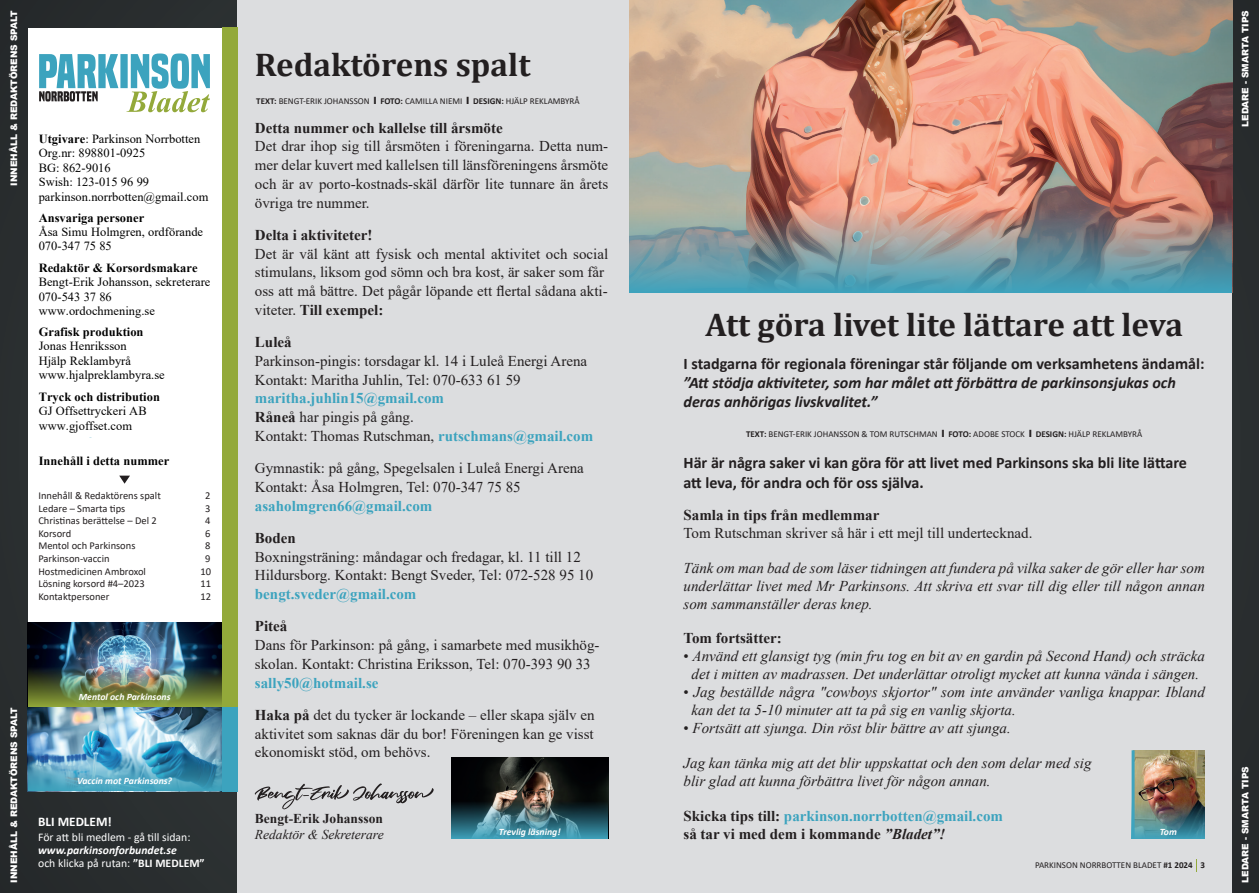
<style>
.page{position:relative;width:1259px;height:893px;background:#292d2f}
.page>*{position:absolute;margin:0;border:0;box-sizing:border-box;transform-origin:0 0}
.t1{font:700 33px "Cambria";color:#231f20}
.t2{font:700 16.05px/19.4px "Calibri";color:#231f20}
.t3{font:italic 700 16.05px/19.4px "Calibri";color:#231f20}
.t4{font:15px/18.8px "Times New Roman";color:#231f20}
.t5{font:italic 15px/18px "Times New Roman";color:#231f20}
.t6{font:700 15px/18px "Times New Roman";color:#231f20}
.t7{font:700 15px/18.8px "Times New Roman";color:#3ca3be}
.t8{font:italic 13.5px "Times New Roman";color:#231f20}
.t9{font:700 13.5px "Times New Roman";color:#231f20}
.t10{font:700 13.2px "Calibri";color:#fff}
.t11{font:12.45px/14.4px "Times New Roman";letter-spacing:.005em;color:#000001}
.t12{font:700 12.45px "Times New Roman";letter-spacing:.005em;color:#000001}
.t13{font:300 12.45px/15.5px "Calibri";letter-spacing:.005em;color:#000001}
.t14{font:italic 700 11.7px/13px "Calibri";color:#fff}
.t15{font:11.7px "Calibri";color:#fff}
.t16{font:10.5px "Calibri";color:#231f20}
.t17{font:italic 700 9.75px "Calibri";color:#fff}
.t18{font:9px "Calibri";color:#231f20}
.t19{font:900 9px "Arial";color:#fff}
.s1{font-weight:700}
.s2{font-family:"Impact"}
.s3{color:#231f20}
.s4{font-weight:400;color:#231f20}
.s5{font-weight:700;color:#3ca3be}
.s6{font-style:normal}
.s7{color:#3ca3be}
.s8{font-style:italic}
.s9{font-weight:400;font-style:normal}
</style>
<div class="page">
<div style="left:238px;top:0;width:994px;height:893px;background:#dcdddf"></div>
<div style="left:28px;top:28px;width:210px;height:763px;background:#fff"></div>
<svg style="left:39px;top:53px;width:171px;height:59px"></svg>
<div style="left:222px;top:707px;width:16px;height:84px;background:#3ca3be"></div>
<img style="left:28px;top:622px;width:194px;height:129px">
<img style="left:28px;top:751px;width:194px;height:40px">
<img style="left:28px;top:666px;width:194px;height:41px">
<div style="left:222px;top:28px;width:16px;height:679px;background:#93a93a"></div>
<img style="left:1134px;top:750px;width:71px;height:51px">
<hr style="left:1131px;top:750px;width:3px;height:89px;background:#3fa4be">
<img style="left:1131px;top:801px;width:74px;height:38px">
<svg style="left:255px;top:783px;width:179px;height:26px"></svg>
<img style="left:451px;top:757px;width:157px;height:44px">
<svg style="left:119px;top:476px;width:11px;height:8px"></svg>
<img style="left:451px;top:801px;width:157px;height:38px">
<img style="left:629px;top:0;width:603px;height:207px">
<img style="left:629px;top:207px;width:603px;height:86px">
<p class="t19" style="left:7px;top:186px;width:177px;rotate:-90deg">INNEHÅLL &amp; REDAKTÖRENS SPALT</p>
<p class="t19" style="left:1238px;top:127px;width:118px;rotate:-90deg">LEDARE - SMARTA TIPS</p>
<h1 class="t1" style="left:255px;top:42px;width:277px">Redaktörens spalt</h1>
<p class="t18" style="left:256px;top:95px;width:325px"><span class="s1">TEXT:</span> BENGT-ERIK JOHANSSON <span class="s2">I</span> <span class="s1">FOTO:</span> CAMILLA NIEMI <span class="s2">I</span> <span class="s1">DESIGN:</span> HJÄLP REKLAMBYRÅ</p>
<p class="t6" style="left:255px;top:118px;width:249px">Detta nummer och kallelse till årsmöte</p>
<p class="t4" style="left:255px;top:136px;width:355px;text-align:justify">Det drar ihop sig till årsmöten i föreningarna. Detta num&shy;mer delar kuvert med kallelsen till länsföreningens årsmöte och är av porto-kostnads-skäl därför lite tunnare än årets övriga tre nummer.</p>
<p class="t6" style="left:255px;top:225px;width:119px">Delta i aktiviteter!</p>
<p class="t4" style="left:255px;top:244px;width:355px">Det är väl känt att fysisk och mental aktivitet och social stimulans, liksom god sömn och bra kost, är saker som får oss att må bättre. Det pågår löpande ett flertal sådana akti&shy;viteter. <span class="s1">Till exempel:</span></p>
<p class="t6" style="left:255px;top:333px;width:38px">Luleå</p>
<p class="t4" style="left:255px;top:351px;width:334px">Parkinson-pingis: torsdagar kl. 14 i Luleå Energi Arena<br>Kontakt: Maritha Juhlin, Tel: 070-633 61 59</p>
<p class="t7" style="left:255px;top:388px;width:340px">maritha.juhlin15@gmail.com<br><span class="s3">Råneå</span> <span class="s4">har pingis på gång.<br>Kontakt: Thomas Rutschman,</span> rutschmans@gmail.com</p>
<p class="t4" style="left:255px;top:458px;width:330px">Gymnastik: på gång, Spegelsalen i Luleå Energi Arena<br>Kontakt: Åsa Holmgren, Tel: 070-347 75 85</p>
<p class="t7" style="left:255px;top:496px;width:179px">asaholmgren66@gmail.com</p>
<p class="t6" style="left:255px;top:528px;width:42px">Boden</p>
<p class="t4" style="left:255px;top:547px;width:340px">Boxningsträning: måndagar och fredagar, kl. 11 till 12<br>Hildursborg. Kontakt: Bengt Sveder, Tel: 072-528 95 10</p>
<p class="t7" style="left:255px;top:584px;width:163px">bengt.sveder@gmail.com</p>
<p class="t6" style="left:255px;top:617px;width:34px">Piteå</p>
<p class="t4" style="left:255px;top:635px;width:346px">Dans för Parkinson: på gång, i samarbete med musikhög&shy;skolan. Kontakt: Christina Eriksson, Tel: 070-393 90 33</p>
<p class="t4" style="left:255px;top:666px;width:341px;line-height:32.2px"><span class="s5">sally50@hotmail.se<br></span><span class="s1">Haka på</span> det du tycker är lockande – eller skapa själv en</p>
<p class="t4" style="left:255px;top:724px;width:340px">aktivitet som saknas där du bor! Föreningen kan ge visst ekonomiskt stöd, om behövs.</p>
<p class="t11" style="left:39px;top:131px;width:171px"><span class="s1">Utgivare</span>: Parkinson Norrbotten<br>Org.nr: 898801-0925<br>BG: 862-9016<br>Swish: 123-015 96 99 parkinson.norrbotten@gmail.com</p>
<p class="t12" style="left:39px;top:209px;width:107px">Ansvariga personer</p>
<p class="t11" style="left:39px;top:224px;width:166px">Åsa Simu Holmgren, ordförande<br>070-347 75 85</p>
<p class="t12" style="left:39px;top:259px;width:160px">Redaktör &amp; Korsordsmakare</p>
<p class="t11" style="left:39px;top:274px;width:173px">Bengt-Erik Johansson, sekreterare<br>070-543 37 86 www.ordochmening.se</p>
<p class="t12" style="left:39px;top:323px;width:106px">Grafisk produktion</p>
<p class="t11" style="left:39px;top:339px;width:128px">Jonas Henriksson<br>Hjälp Reklambyrå www.hjalpreklambyra.se</p>
<p class="t12" style="left:39px;top:387px;width:123px">Tryck och distribution</p>
<p class="t11" style="left:39px;top:403px;width:109px">GJ Offsettryckeri AB www.gjoffset.com</p>
<p class="t12" style="left:39px;top:452px;width:132px">Innehåll i detta nummer</p>
<p class="t13" style="left:39px;top:490px;width:133px">Ledare – om nya styrelsen<br>Årsmötets talare</p>
<p class="t13" style="left:39px;top:536px;width:150px">Internat. Parkinsondagen<br>Korsord<br>Parkinson &amp; andra sjukdomar</p>
<h1 class="t1" style="left:705px;top:301px;width:479px">Att göra livet lite lättare att leva</h1>
<p class="t2" style="left:683px;top:353px;width:522px">I stadgarna för regionala föreningar står följande om verksamhetens ändamål:</p>
<p class="t3" style="left:683px;top:372px;width:494px">”Att stödja aktiviteter, som har målet att förbättra de parkinsonsjukas och deras anhörigas livskvalitet.”</p>
<p class="t18" style="left:746px;top:427px;width:398px"><span class="s1">TEXT:</span> BENGT-ERIK JOHANSSON &amp; TOM RUTSCHMAN <span class="s2">I</span> <span class="s1">FOTO:</span> ADOBE STOCK <span class="s2">I</span> <span class="s1">DESIGN:</span> HJÄLP REKLAMBYRÅ</p>
<p class="t2" style="left:683px;top:453px;width:505px">Här är några saker vi kan göra för att livet med Parkinsons ska bli lite lättare att leva, för andra och för oss själva.</p>
<p class="t6" style="left:683px;top:506px;width:197px">Samla in tips från medlemmar</p>
<p class="t4" style="left:683px;top:523px;width:350px">Tom Rutschman skriver så här i ett mejl till undertecknad.</p>
<p class="t5" style="left:683px;top:558px;width:523px;text-align:justify">Tänk om man bad de som läser tidningen att fundera på vilka saker de gör eller har som underlättar livet med Mr Parkinsons. Att skriva ett svar till dig eller till någon annan som sammanställer deras knep.</p>
<p class="t6" style="left:683px;top:629px;width:100px">Tom fortsätter:</p>
<p class="t5" style="left:683px;top:647px;width:523px;text-align:center"><span class="s6">•</span> Använd ett glansigt tyg (min fru tog en bit av en gardin på Second Hand) och sträcka det i mitten av madrassen. Det underlättar otroligt mycket att kunna vända i sängen.</p>
<p class="t5" style="left:691px;top:683px;width:515px;text-indent:-8px"><span class="s6">•</span> Jag beställde några "cowboys skjortor" som inte använder vanliga knappar. Ibland kan det ta 5-10 minuter att ta på sig en vanlig skjorta.</p>
<p class="t5" style="left:683px;top:719px;width:329px"><span class="s6">•</span> Fortsätt att sjunga. Din röst blir bättre av att sjunga.</p>
<p class="t5" style="left:683px;top:753px;width:409px">Jag kan tänka mig att det blir uppskattat och den som delar med sig blir glad att kunna förbättra livet för någon annan.</p>
<p class="t6" style="left:683px;top:806px;width:321px">Skicka tips till: <span class="s7">parkinson.norrbotten@gmail.com </span>så tar vi med dem i kommande <span class="s8">”Bladet”!</span></p>
<p class="t16" style="left:38px;top:488px;width:124px">Innehåll &amp; Redaktörens spalt</p>
<p class="t16" style="left:205px;top:488px;width:7px">2</p>
<p class="t16" style="left:38px;top:501px;width:89px">Ledare – Smarta tips</p>
<p class="t16" style="left:205px;top:501px;width:7px">3</p>
<p class="t16" style="left:38px;top:513px;width:120px">Christinas berättelse – Del 2</p>
<p class="t16" style="left:205px;top:513px;width:7px">4</p>
<p class="t16" style="left:38px;top:526px;width:34px">Korsord</p>
<p class="t16" style="left:205px;top:526px;width:7px">6</p>
<p class="t16" style="left:38px;top:539px;width:99px">Mentol och Parkinsons</p>
<p class="t16" style="left:205px;top:539px;width:7px">8</p>
<p class="t16" style="left:38px;top:551px;width:73px">Parkinson-vaccin</p>
<p class="t16" style="left:205px;top:551px;width:7px">9</p>
<p class="t16" style="left:38px;top:564px;width:109px">Hostmedicinen Ambroxol</p>
<p class="t16" style="left:200px;top:564px;width:12px">10</p>
<p class="t16" style="left:38px;top:576px;width:108px">Lösning korsord #4–2023</p>
<p class="t16" style="left:200px;top:576px;width:12px">11</p>
<p class="t16" style="left:38px;top:589px;width:73px">Kontaktpersoner</p>
<p class="t16" style="left:200px;top:589px;width:12px">12</p>
<p class="t17" style="left:79px;top:689px;width:93px">Mentol och Parkinsons</p>
<p class="t19" style="left:7px;top:883px;width:177px;rotate:-90deg">INNEHÅLL &amp; REDAKTÖRENS SPALT</p>
<p class="t19" style="left:1238px;top:883px;width:118px;rotate:-90deg">LEDARE - SMARTA TIPS</p>
<p class="t17" style="left:77px;top:774px;width:96px">Vaccin mot Parkinsons?</p>
<p class="t9" style="left:255px;top:808px;width:129px">Bengt-Erik Johansson</p>
<p class="t8" style="left:255px;top:825px;width:130px">Redaktör &amp; Sekreterare</p>
<p class="t10" style="left:38px;top:812px;width:75px">BLI MEDLEM!</p>
<p class="t15" style="left:38px;top:829px;width:154px">För att bli medlem - gå till sidan:</p>
<p class="t14" style="left:38px;top:843px;width:168px">www.parkinsonforbundet.se<br><span class="s9">och klicka på rutan:</span> <span class="s6">”BLI MEDLEM”</span></p>
<p class="t17" style="left:499px;top:824px;width:63px">Trevlig läsning!</p>
<p class="t17" style="left:1159px;top:824px;width:19px">Tom</p>
<p class="t18" style="left:1035px;top:859px;width:171px">PARKINSON NORRBOTTEN BLADET <span class="s1">#1 2024 3</span></p>
</div>
